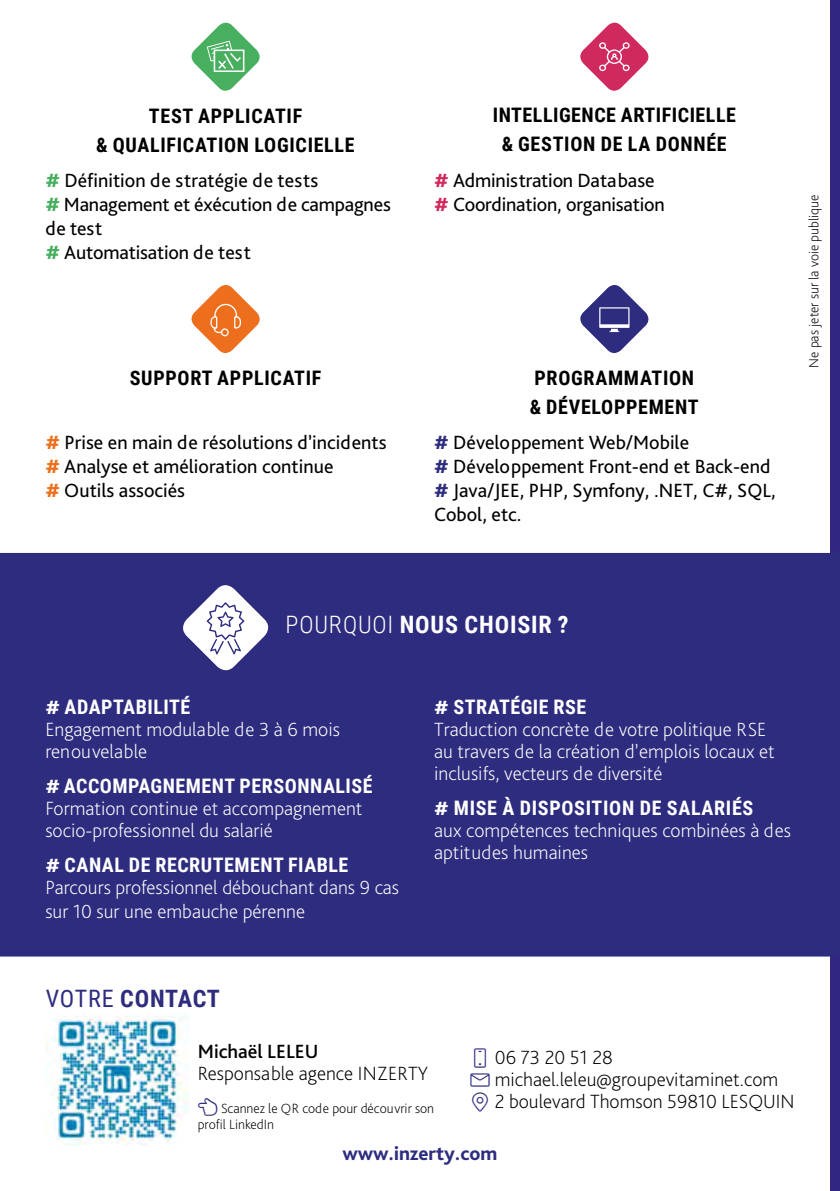
<style>
.page{position:relative;width:840px;height:1191px;background:#fff}
.page>*{position:absolute;margin:0;border:0;box-sizing:border-box;transform-origin:0 0}
.t1{font:700 24px "Roboto Condensed";letter-spacing:.035em;color:#fff}
.t2{font:700 24px "Roboto Condensed";letter-spacing:.025em;color:#2e2c7e}
.t3{font:200 20px/22px "Bliss Pro";color:#fff}
.t4{font:20px/24px "Bliss Pro";color:#000}
.t5{font:700 20px/28.8px "Roboto Condensed";letter-spacing:.035em;color:#000;text-align:center}
.t6{font:200 20px/22px "Bliss Pro";color:#000}
.t7{font:700 20px "Roboto Condensed";letter-spacing:.025em;color:#fff}
.t8{font:800 20px "Bliss Pro";color:#2e2c7e}
.t9{font:200 14px/16px "Bliss Pro";color:#000}
.s1{font-weight:800;color:#47af5e}
.s2{font-weight:800;color:#ed6e1c}
.s3{font-weight:800;color:#d0295d}
.s4{font-weight:800;color:#fff}
.s5{color:#fff}
.s6{font-weight:800;color:#2e2c7e}
.s7{font-weight:300}
.s8{font-family:"Bliss Pro";font-weight:800}
.s9{font-weight:800}
.s10{font-family:"Roboto Condensed";font-weight:700}
.s11{font-weight:400}
.s12{font-weight:500}
</style>
<div class="page">
<div style="left:829px;top:0;width:10px;height:1191px;background:#312783"></div>
<div style="left:0;top:553px;width:829px;height:403px;background:#2e2c7e"></div>
<svg style="left:580px;top:22px;width:69px;height:69px"></svg>
<svg style="left:191px;top:22px;width:69px;height:69px"></svg>
<svg style="left:191px;top:285px;width:69px;height:68px"></svg>
<svg style="left:580px;top:285px;width:69px;height:68px"></svg>
<svg style="left:178px;top:580px;width:95px;height:95px"></svg>
<img style="left:45px;top:1015px;width:143px;height:130px">
<p class="t5" style="left:96px;top:100px;width:260px">TEST APPLICATIF<br>&amp; QUALIFICATION LOGICIELLE</p>
<p class="t4" style="left:45px;top:168px;width:274px"><span class="s1">#</span> Définition de stratégie de tests</p>
<p class="t4" style="left:45px;top:192px;width:347px"><span class="s1">#</span> Management et éxécution de campagnes de test</p>
<p class="t4" style="left:45px;top:240px;width:207px"><span class="s1">#</span> Automatisation de test</p>
<p class="t5" style="left:130px;top:363px;width:193px">SUPPORT APPLICATIF</p>
<p class="t4" style="left:45px;top:430px;width:342px"><span class="s2">#</span> Prise en main de résolutions d’incidents</p>
<p class="t4" style="left:45px;top:454px;width:289px"><span class="s2">#</span> Analyse et amélioration continue</p>
<p class="t4" style="left:45px;top:478px;width:141px"><span class="s2">#</span> Outils associés</p>
<p class="t5" style="left:492px;top:100px;width:244px">INTELLIGENCE ARTIFICIELLE &amp; GESTION DE LA DONNÉE</p>
<p class="t4" style="left:434px;top:167px;width:222px"><span class="s3">#</span> Administration Database</p>
<p class="t4" style="left:434px;top:191px;width:348px"><span class="s3">#</span> Coordination, organisation <span class="s4">et gestion</span> <span class="s5">de</span></p>
<p class="t5" style="left:529px;top:363px;width:170px;text-align:left">PROGRAMMATION &amp; DÉVELOPPEMENT</p>
<p class="t4" style="left:434px;top:430px;width:256px"><span class="s6">#</span> Développement Web/Mobile</p>
<p class="t4" style="left:434px;top:454px;width:337px"><span class="s6">#</span> Développement Front-end et Back-end</p>
<p class="t4" style="left:434px;top:478px;width:343px"><span class="s6">#</span> Java/JEE, PHP, Symfony, .NET, C#, SQL,<br>Cobol, etc.</p>
<p class="t9" style="left:805px;top:368px;width:174px;rotate:-90deg">Ne pas jeter sur la voie publique</p>
<p class="t1" style="left:285px;top:608px;width:284px"><span class="s7">POURQUOI</span> NOUS CHOISIR ?</p>
<p class="t7" style="left:45px;top:692px;width:146px"><span class="s8">#</span> ADAPTABILITÉ</p>
<p class="t3" style="left:45px;top:717px;width:296px">Engagement modulable de 3 à 6 mois renouvelable</p>
<p class="t7" style="left:45px;top:772px;width:328px"><span class="s8">#</span> ACCOMPAGNEMENT PERSONNALISÉ</p>
<p class="t3" style="left:45px;top:797px;width:318px">Formation continue et accompagnement socio-professionnel du salarié</p>
<p class="t3" style="left:45px;top:854px;width:355px"><span class="s9">#</span> <span class="s10">CANAL DE RECRUTEMENT FIABLE<br></span>Parcours professionnel débouchant dans 9 cas</p>
<p class="t3" style="left:45px;top:900px;width:261px">sur 10 sur une embauche pérenne</p>
<p class="t2" style="left:46px;top:981px;width:175px"><span class="s11">VOTRE</span> CONTACT</p>
<p class="t7" style="left:434px;top:692px;width:153px"><span class="s8">#</span> STRATÉGIE RSE</p>
<p class="t3" style="left:434px;top:717px;width:342px">Traduction concrète de votre politique RSE au travers de la création d’emplois locaux et inclusifs, vecteurs de diversité</p>
<p class="t7" style="left:434px;top:794px;width:320px"><span class="s8">#</span> MISE À DISPOSITION DE SALARIÉS</p>
<p class="t3" style="left:434px;top:819px;width:358px">aux compétences techniques combinées à des aptitudes humaines</p>
<p class="t6" style="left:198px;top:1039px;width:232px"><span class="s12">Michaël LELEU<br></span>Responsable agence INZERTY</p>
<p class="t9" style="left:198px;top:1100px;width:238px;text-indent:23px">Scannez le QR code pour découvrir son profil LinkedIn</p>
<p class="t6" style="left:494px;top:1045px;width:120px">06 73 20 51 28</p>
<p class="t6" style="left:494px;top:1067px;width:285px">michael.leleu@groupevitaminet.com</p>
<p class="t6" style="left:494px;top:1089px;width:301px">2 boulevard Thomson 59810 LESQUIN</p>
<p class="t8" style="left:342px;top:1140px;width:156px">www.inzerty.com</p>
</div>
